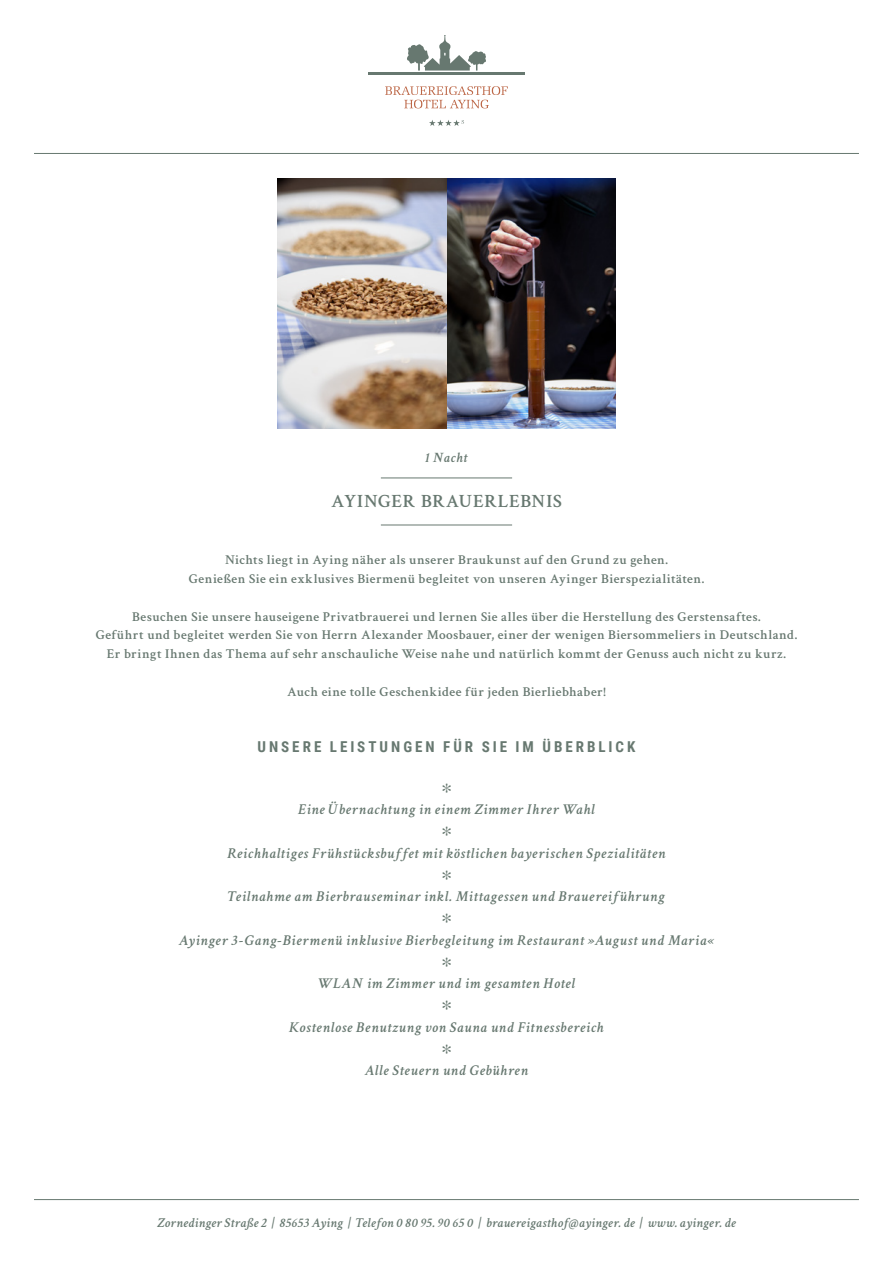
<style>
.page{position:relative;width:893px;height:1263px;background:#fff}
.page>*{position:absolute;margin:0;border:0;box-sizing:border-box;transform-origin:0 0}
.Leistungen_kursiv{font:italic 22.5px "Times";color:#677870}
.Sternchen{font:italic 22.5px "Times";color:#677870}
.Headline_Crimson{font:600 18.75px "Crimson Text";letter-spacing:.03em;color:#677870}
.Leistungen_kursiv-2{font:italic 600 15px "Crimson Text";letter-spacing:.05em;color:#677870}
.Zwischenhead_Roboto{font:700 15px "Roboto Condensed";letter-spacing:.2em;color:#677870}
.Overline{font:italic 600 14.25px "Crimson Text";letter-spacing:.05em;color:#677870}
.Fließtext_Crimson{font:600 13.5px/18.8px "Crimson Text";letter-spacing:.03em;color:#677870;text-align:center}
.t1{font:italic 600 13.5px "Crimson Text";letter-spacing:.02em;color:#677870}
</style>
<div class="page">
<svg style="left:385px;top:86px;width:123px;height:22px"></svg>
<hr style="left:368px;top:72px;width:157px;height:3px;background:#677870">
<svg style="left:407px;top:35px;width:79px;height:36px"></svg>
<svg style="left:429px;top:120px;width:35px;height:6px"></svg>
<hr style="left:34px;top:1199px;width:825px;height:1px;background:#677870">
<hr style="left:34px;top:153px;width:825px;height:1px;background:#677870">
<img style="left:277px;top:179px;width:339px;height:249px">
<hr style="left:381px;top:478px;width:131px;height:1px;background:#677870">
<hr style="left:381px;top:525px;width:131px;height:1px;background:#677870">
<p class="Overline" style="left:425px;top:447px;width:43px">1 Nacht</p>
<p class="Headline_Crimson" style="left:331px;top:488px;width:232px">AYINGER BRAUERLEBNIS</p>
<p class="Fließtext_Crimson" style="left:225px;top:550px;width:444px">Nichts liegt in Aying näher als unserer Braukunst auf den Grund zu gehen.</p>
<p class="Fließtext_Crimson" style="left:189px;top:568px;width:517px">Genießen Sie ein exklusives Biermenü begleitet von unseren Ayinger Bierspezialitäten.</p>
<p class="Fließtext_Crimson" style="left:96px;top:606px;width:703px">Besuchen Sie unsere hauseigene Privatbrauerei und lernen Sie alles über die Herstellung des Gerstensaftes.<br>Geführt und begleitet werden Sie von Herrn Alexander Moosbauer, einer der wenigen Biersommeliers in Deutschland.<br>Er bringt Ihnen das Thema auf sehr anschauliche Weise nahe und natürlich kommt der Genuss auch nicht zu kurz.</p>
<p class="Fließtext_Crimson" style="left:287px;top:681px;width:320px">Auch eine tolle Geschenkidee für jeden Bierliebhaber!</p>
<p class="Zwischenhead_Roboto" style="left:258px;top:736px;width:379px">UNSERE LEISTUNGEN FÜR SIE IM ÜBERBLICK</p>
<p class="Sternchen" style="left:441px;top:772px;width:13px">*</p>
<p class="Leistungen_kursiv-2" style="left:298px;top:799px;width:298px">Eine Übernachtung in einem Zimmer Ihrer Wahl</p>
<p class="Leistungen_kursiv" style="left:441px;top:815px;width:13px">*</p>
<p class="Leistungen_kursiv-2" style="left:227px;top:842px;width:440px">Reichhaltiges Frühstücksbuffet mit köstlichen bayerischen Spezialitäten</p>
<p class="Leistungen_kursiv" style="left:441px;top:859px;width:13px">*</p>
<p class="Leistungen_kursiv-2" style="left:228px;top:886px;width:438px">Teilnahme am Bierbrauseminar inkl. Mittagessen und Brauereiführung</p>
<p class="Leistungen_kursiv" style="left:441px;top:902px;width:13px">*</p>
<p class="Leistungen_kursiv-2" style="left:179px;top:929px;width:537px">Ayinger 3-Gang-Biermenü inklusive Bierbegleitung im Restaurant »August und Maria«</p>
<p class="Leistungen_kursiv" style="left:441px;top:946px;width:13px">*</p>
<p class="Leistungen_kursiv-2" style="left:318px;top:973px;width:259px">WLAN im Zimmer und im gesamten Hotel</p>
<p class="Leistungen_kursiv" style="left:441px;top:989px;width:13px">*</p>
<p class="Leistungen_kursiv-2" style="left:289px;top:1016px;width:316px">Kostenlose Benutzung von Sauna und Fitnessbereich</p>
<p class="Leistungen_kursiv" style="left:441px;top:1033px;width:13px">*</p>
<p class="Leistungen_kursiv-2" style="left:365px;top:1060px;width:165px">Alle Steuern und Gebühren</p>
<p class="t1" style="left:157px;top:1213px;width:580px">Zornedinger Straße 2 | 85653 Aying | Telefon 0 80 95. 90 65 0 | brauereigasthof@ayinger. de | www. ayinger. de</p>
</div>
